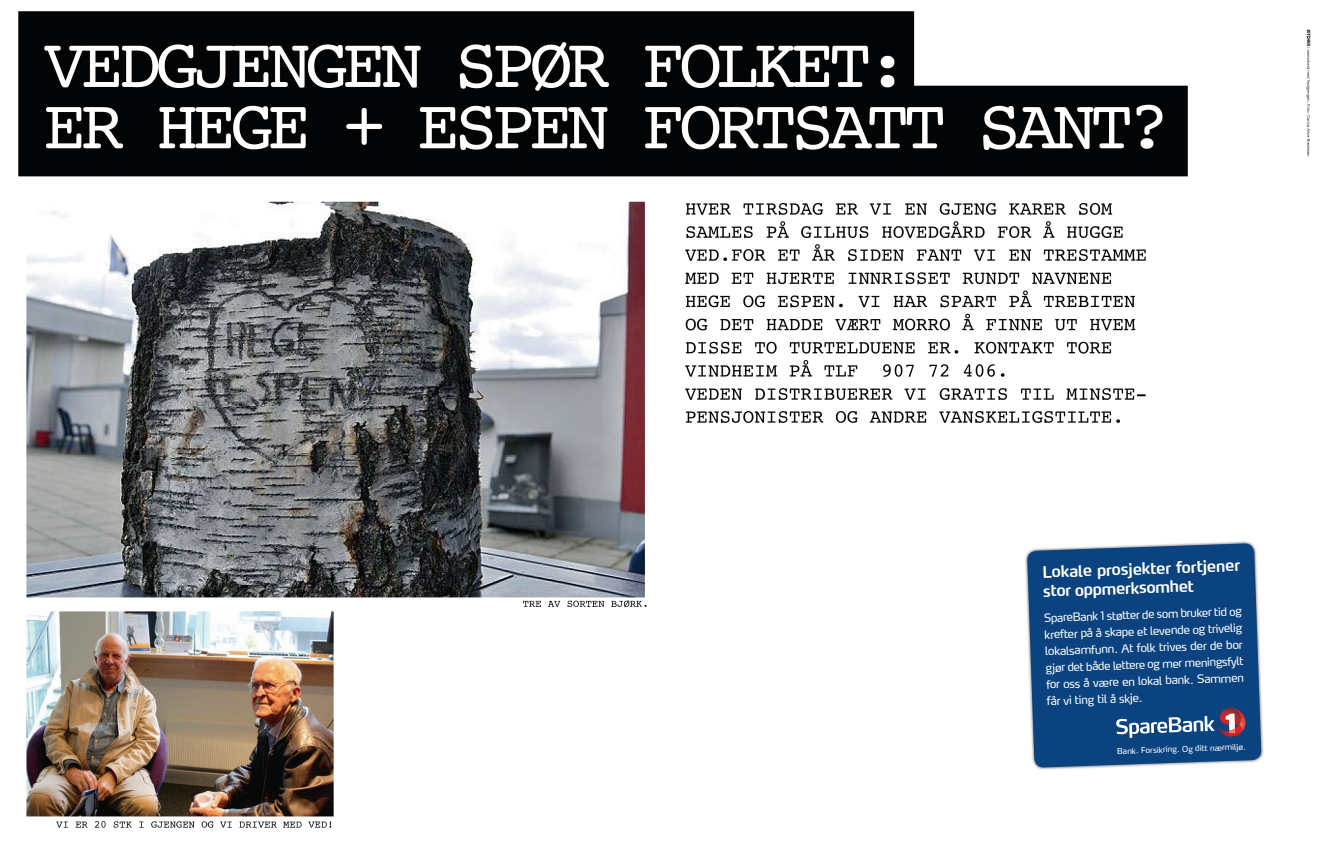
<style>
.page{position:relative;width:1340px;height:844px;background:#fff}
.page>*{position:absolute;margin:0;border:0;box-sizing:border-box;transform-origin:0 0}
.t1{font:600 15.75px/18.9px "Max LF";color:#fff}
.t2{font:11.38px/16.6px "Max LF";color:#fff;text-align:justify}
.t3{font:7.96px "Max LF";color:#fff}
</style>
<div class="page">
<img style="left:18px;top:11px;width:1293px;height:817px">
<svg style="left:1306px;top:30px;width:4px;height:126px"></svg>
<img style="left:1024px;top:540px;width:239px;height:229px">
<svg style="left:1027px;top:543px;width:234px;height:224px;background:#194e85"></svg>
<svg style="left:1116px;top:707px;width:129px;height:30px;background:#4d658f"></svg>
<h1 class="t1" style="left:1041px;top:562px;width:199px;rotate:-2deg">Lokale prosjekter fortjener stor oppmerksomhet</h1>
<p class="t2" style="left:1043px;top:609px;width:199px;rotate:-2deg">SpareBank 1 støtter de som bruker tid og krefter på å skape et levende og trivelig lokalsamfunn. At folk trives der de bor gjør det både lettere og mer meningsfylt for oss å være en lokal bank. Sammen får vi ting til å skje.</p>
<p class="t3" style="left:1116px;top:745px;width:130px;rotate:-2deg">Bank. Forsikring. Og ditt nærmiljø.</p>
</div>
